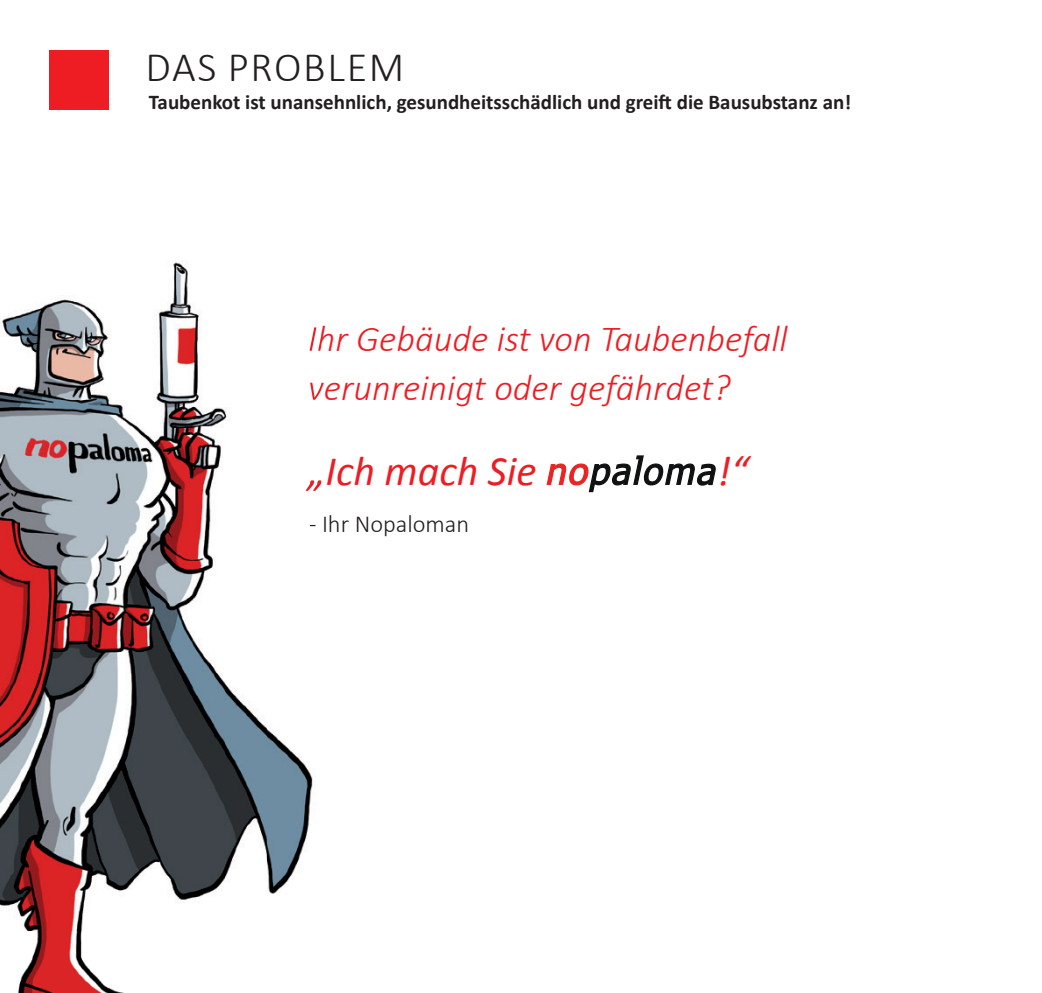
<style>
.page{position:relative;width:1042px;height:993px;background:#fff}
.page>*{position:absolute;margin:0;border:0;box-sizing:border-box;transform-origin:0 0}
.t1{font:italic 42px "Calibri";color:#ee1d23}
.t2{font:300 42px "Calibri";letter-spacing:.04em;color:#231f20}
.t3{font:italic 300 36.75px/49px "Calibri";color:#ee1d23}
.t4{font:300 24.5px "Calibri";color:#231f20}
.t5{font:700 21px "Calibri";color:#231f20}
</style>
<div class="page">
<div style="left:50px;top:50px;width:59px;height:59px;background:#ee1d23"></div>
<svg style="left:546px;top:455px;width:170px;height:37px"></svg>
<img style="left:306px;top:480px;width:14px;height:10px">
<img style="left:310px;top:327px;width:10px;height:24px">
<img style="left:310px;top:382px;width:10px;height:18px">
<img style="left:309px;top:525px;width:7px;height:2px">
<img style="left:0;top:262px;width:267px;height:668px">
<img style="left:267px;top:729px;width:46px;height:165px">
<img style="left:18px;top:930px;width:101px;height:62px">
<h1 class="t2" style="left:145px;top:41px;width:260px">DAS PROBLEM</h1>
<p class="t5" style="left:149px;top:89px;width:524px">Ihr Gebäude ist von Taubenkot verunreinigt oder gefährdet?</p>
<p class="t5" style="left:149px;top:89px;width:704px">Taub nkot ist unansehnlich, gesundheitsschä lich und gr ift die Bausubstanz an!</p>
<h2 class="t3" style="left:308px;top:313px;width:481px">Ihr Gebäude ist von Taubenbefall verunreinigt oder gefährdet?</h2>
<h1 class="t1" style="left:308px;top:442px;width:230px">„Ich mach Sie</h1>
<h1 class="t1" style="left:717px;top:442px;width:33px">!“</h1>
<p class="t4" style="left:309px;top:508px;width:162px">- Ihr Nopaloman</p>
</div>
